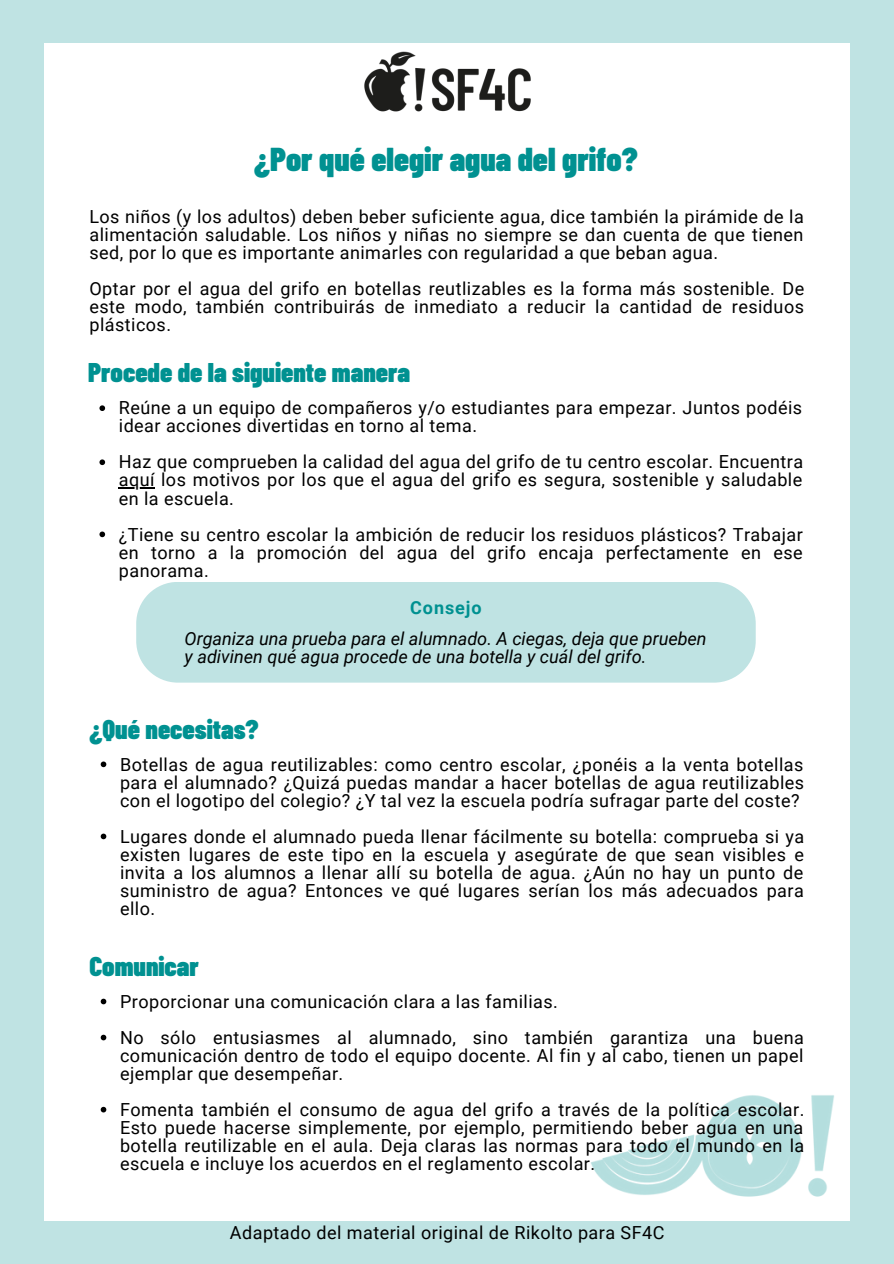
<style>
.page{position:relative;width:894px;height:1264px;background:#fff}
.page>*{position:absolute;margin:0;border:0;box-sizing:border-box;transform-origin:0 0}
.t1{font:900 33px "Barlow Condensed";color:#009191}
.t2{font:900 27px "Barlow Condensed";color:#009191}
.t3{font:18px/18px "Roboto";letter-spacing:.025em;color:#000;text-align:justify}
.t4{font:italic 18px/18px "Roboto";color:#000}
.t5{font:700 18px "Roboto";letter-spacing:.05em;color:#009191}
</style>
<div class="page">
<div style="left:0;top:0;width:893px;height:1263px;background:#bfe3e3"></div>
<div style="left:44px;top:43px;width:804px;height:1176px;background:#fff"></div>
<img style="left:530px;top:967px;width:320px;height:254px">
<img style="left:364px;top:51px;width:167px;height:61px">
<svg style="left:101px;top:761px;width:5px;height:6px"></svg>
<svg style="left:101px;top:833px;width:5px;height:6px"></svg>
<svg style="left:101px;top:998px;width:5px;height:6px"></svg>
<svg style="left:101px;top:1034px;width:5px;height:6px"></svg>
<svg style="left:101px;top:1106px;width:5px;height:6px"></svg>
<div style="left:136px;top:582px;width:619px;height:100px;background:#bfe3e3"></div>
<svg style="left:99px;top:405px;width:6px;height:6px"></svg>
<svg style="left:99px;top:459px;width:6px;height:6px"></svg>
<hr style="left:119px;top:487px;width:36px;height:2px;background:#000">
<svg style="left:99px;top:531px;width:6px;height:6px"></svg>
<h1 class="t1" style="left:254px;top:138px;width:385px">¿Por qué elegir agua del grifo?</h1>
<p class="t3" style="left:89px;top:207px;width:715px">Los niños (y los adultos) deben beber suficiente agua, dice también la pirámide de la alimentación saludable. Los niños y niñas no siempre se dan cuenta de que tienen sed, por lo que es importante animarles con regularidad a que beban agua.</p>
<p class="t3" style="left:89px;top:279px;width:716px">Optar por el agua del grifo en botellas reutlizables es la forma más sostenible. De este modo, también contribuirás de inmediato a reducir la cantidad de residuos plásticos.</p>
<h2 class="t2" style="left:88px;top:355px;width:323px">Procede de la siguiente manera</h2>
<p class="t3" style="left:119px;top:399px;width:684px">Reúne a un equipo de compañeros y/o estudiantes para empezar. Juntos podéis idear acciones divertidas en torno al tema.</p>
<p class="t3" style="left:119px;top:453px;width:685px">Haz que comprueben la calidad del agua del grifo de tu centro escolar. Encuentra aquí los motivos por los que el agua del grifo es segura, sostenible y saludable en la escuela.</p>
<p class="t3" style="left:119px;top:525px;width:685px">¿Tiene su centro escolar la ambición de reducir los residuos plásticos? Trabajar en torno a la promoción del agua del grifo encaja perfectamente en ese panorama.</p>
<p class="t5" style="left:410px;top:597px;width:73px">Consejo</p>
<p class="t4" style="left:184px;top:630px;width:523px">Organiza una prueba para el alumnado. A ciegas, deja que prueben y adivinen qué agua procede de una botella y cuál del grifo.</p>
<h2 class="t2" style="left:89px;top:711px;width:171px">¿Qué necesitas?</h2>
<p class="t3" style="left:120px;top:755px;width:685px">Botellas de agua reutilizables: como centro escolar, ¿ponéis a la venta botellas para el alumnado? ¿Quizá puedas mandar a hacer botellas de agua reutilizables con el logotipo del colegio? ¿Y tal vez la escuela podría sufragar parte del coste?</p>
<p class="t3" style="left:120px;top:827px;width:685px">Lugares donde el alumnado pueda llenar fácilmente su botella: comprueba si ya existen lugares de este tipo en la escuela y asegúrate de que sean visibles e invita a los alumnos a llenar allí su botella de agua. ¿Aún no hay un punto de suministro de agua? Entonces ve qué lugares serían los más adecuados para ello.</p>
<h2 class="t2" style="left:89px;top:948px;width:111px">Comunicar</h2>
<p class="t3" style="left:120px;top:983px;width:685px;line-height:36px">Proporcionar una comunicación clara a las familias.<br>No sólo entusiasmes al alumnado, sino también garantiza una buena</p>
<p class="t3" style="left:120px;top:1046px;width:684px">comunicación dentro de todo el equipo docente. Al fin y al cabo, tienen un papel ejemplar que desempeñar.</p>
<p class="t3" style="left:120px;top:1100px;width:685px">Fomenta también el consumo de agua del grifo a través de la política escolar.<br>Esto puede hacerse simplemente, por ejemplo, permitiendo beber agua en una botella reutilizable en el aula. Deja claras las normas para todo el mundo en la escuela e incluye los acuerdos en el reglamento escolar.</p>
<p class="t3" style="left:230px;top:1223px;width:436px">Adaptado del material original de Rikolto para SF4C</p>
</div>
